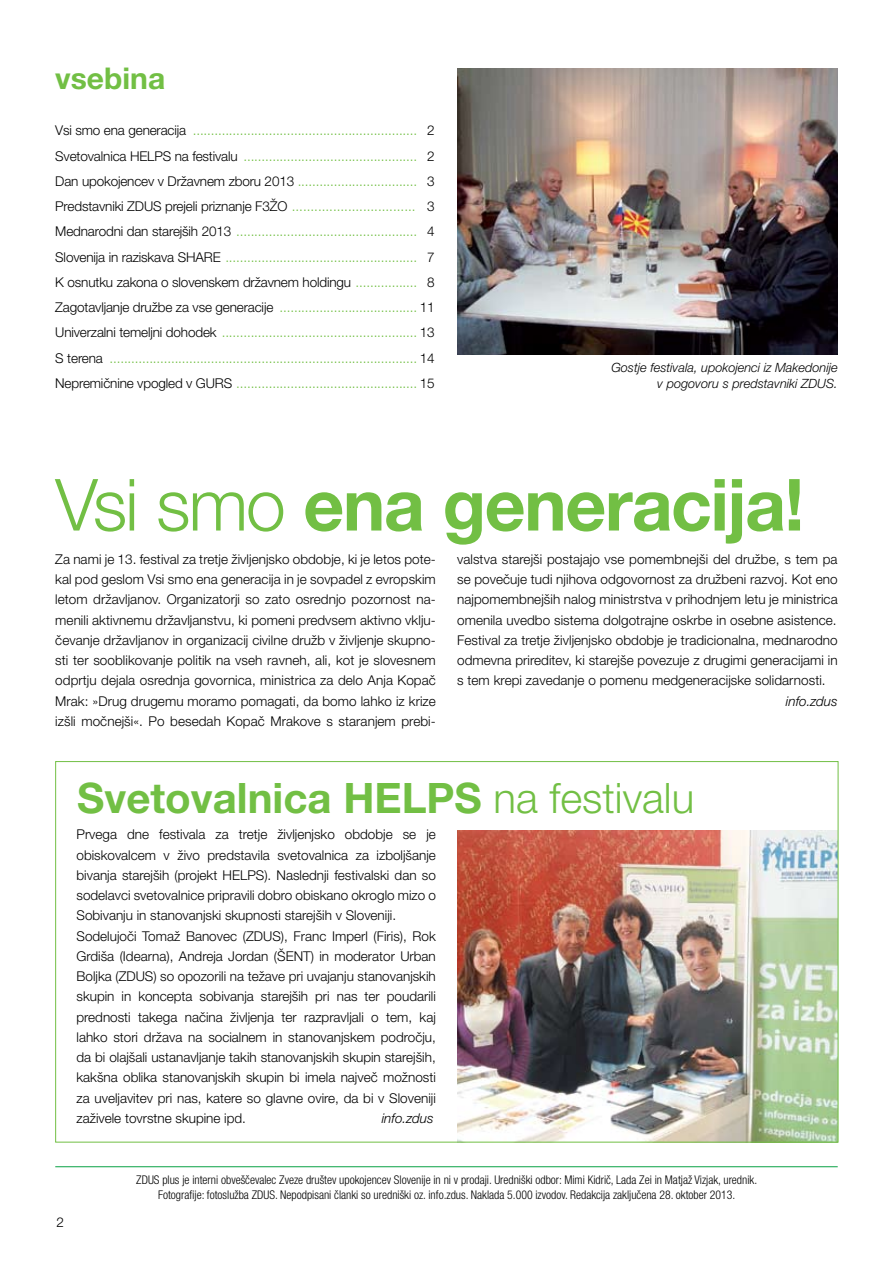
<style>
.page{position:relative;width:893px;height:1263px;background:#fff}
.page>*{position:absolute;margin:0;border:0;box-sizing:border-box;transform-origin:0 0}
.t1{font:700 72px "Helvetica Neue LT Pro";letter-spacing:-.02em;color:#72bf44}
.t2{font:700 42px "Helvetica Neue LT Pro";color:#72bf44}
.t3{font:700 30px "Helvetica Neue LT Pro";color:#72bf44}
.t4{font:300 13.5px/20.2px "Helvetica Neue LT Pro";color:#000;text-align:justify}
.t5{font:300 13.5px/25.2px "Helvetica Neue LT Pro";letter-spacing:-.01em;color:#72bf44;text-align:justify}
.t6{font:italic 300 13.5px "Helvetica Neue LT Pro";color:#000}
.t7{font:italic 300 12.75px/16.5px "Helvetica Neue LT Pro";color:#000;text-align:right}
.t8{font:300 condensed 12px/15px "Helvetica Neue LT Pro";color:#000;text-align:center}
.s1{color:#000}
.s2{font-weight:300}
</style>
<div class="page">
<img style="left:457px;top:830px;width:379px;height:310px">
<hr style="left:55px;top:1166px;width:783px;height:1px;background:#0aa245">
<img style="left:457px;top:68px;width:381px;height:286px">
<h3 class="t3" style="left:55px;top:60px;width:112px">vsebina</h3>
<p class="t5" style="left:55px;top:118px;width:381px"><span class="s1">Vsi smo ena generacija</span> .............................................................. <span class="s1">2<br>Svetovalnica HELPS na festivalu</span> ................................................ <span class="s1">2<br>Dan upokojencev v Državnem zboru 2013</span> ................................. <span class="s1">3<br>Predstavniki ZDUS prejeli priznanje F3ŽO</span> ................................. <span class="s1">3<br>Mednarodni dan starejših 2013</span> .................................................. <span class="s1">4<br>Slovenija in raziskava SHARE</span> ..................................................... <span class="s1">7<br>K osnutku zakona o slovenskem državnem holdingu</span> ................. <span class="s1">8<br>Zagotavljanje družbe za vse generacije</span> ...................................... <span class="s1">11<br>Univerzalni temeljni dohodek</span> ...................................................... <span class="s1">13<br>S terena</span> ..................................................................................... <span class="s1">14<br>Nepremičnine vpogled v GURS</span> .................................................. <span class="s1">15</span></p>
<p class="t7" style="left:611px;top:359px;width:228px">Gostje festivala, upokojenci iz Makedonije v pogovoru s predstavniki ZDUS.</p>
<h1 class="t1" style="left:55px;top:460px;width:750px"><span class="s2">Vsi smo</span> ena generacija!</h1>
<p class="t4" style="left:55px;top:549px;width:382px">Za nami je 13. festival za tretje življenjsko obdobje, ki je letos pote&shy;kal pod geslom Vsi smo ena generacija in je sovpadel z evropskim letom državljanov. Organizatorji so zato osrednjo pozornost na&shy;menili aktivnemu državljanstvu, ki pomeni predvsem aktivno vklju&shy;čevanje državljanov in organizacij civilne družb v življenje skupno&shy;sti ter sooblikovanje politik na vseh ravneh, ali, kot je slovesnem odprtju dejala osrednja govornica, ministrica za delo Anja Kopač Mrak: »Drug drugemu moramo pomagati, da bomo lahko iz krize izšli močnejši«. Po besedah Kopač Mrakove s staranjem prebi-</p>
<p class="t4" style="left:457px;top:549px;width:382px">valstva starejši postajajo vse pomembnejši del družbe, s tem pa se povečuje tudi njihova odgovornost za družbeni razvoj. Kot eno najpomembnejših nalog ministrstva v prihodnjem letu je ministrica omenila uvedbo sistema dolgotrajne oskrbe in osebne asistence.<br>Festival za tretje življenjsko obdobje je tradicionalna, mednarodno odmevna prireditev, ki starejše povezuje z drugimi generacijami in s tem krepi zavedanje o pomenu medgeneracijske solidarnosti.</p>
<p class="t6" style="left:786px;top:693px;width:53px">info.zdus</p>
<h2 class="t2" style="left:77px;top:772px;width:618px">Svetovalnica HELPS <span class="s2">na festivalu</span></h2>
<p class="t4" style="left:77px;top:824px;width:361px;text-align:left">Prvega dne festivala za tretje življenjsko obdobje se je obiskovalcem v živo predstavila svetovalnica za izboljšanje bivanja starejših (projekt HELPS). Naslednji festivalski dan so sodelavci svetovalnice pripravili dobro obiskano okroglo mizo o Sobivanju in stanovanjski skupnosti starejših v Sloveniji.<br>Sodelujoči Tomaž Banovec (ZDUS), Franc Imperl (Firis), Rok Grdiša (Idearna), Andreja Jordan (ŠENT) in moderator Urban Boljka (ZDUS) so opozorili na težave pri uvajanju stanovanjskih skupin in koncepta sobivanja starejših pri nas ter poudarili prednosti takega načina življenja ter razpravljali o tem, kaj lahko stori država na socialnem in stanovanjskem področju, da bi olajšali ustanavljanje takih stanovanjskih skupin starejših, kakšna oblika stanovanjskih skupin bi imela največ možnosti za uveljavitev pri nas, katere so glavne ovire, da bi v Sloveniji zaživele tovrstne skupine ipd.</p>
<p class="t6" style="left:382px;top:1110px;width:53px">info.zdus</p>
<p class="t4" style="left:56px;top:1212px;width:9px">2</p>
<p class="t8" style="left:136px;top:1172px;width:622px">ZDUS plus je interni obveščevalec Zveze društev upokojencev Slovenije in ni v prodaji. Uredniški odbor: Mimi Kidrič, Lada Zei in Matjaž Vizjak, urednik.<br>Fotografije: fotoslužba ZDUS. Nepodpisani članki so uredniški oz. info.zdus. Naklada 5.000 izvodov. Redakcija zaključena 28. oktober 2013.</p>
</div>
